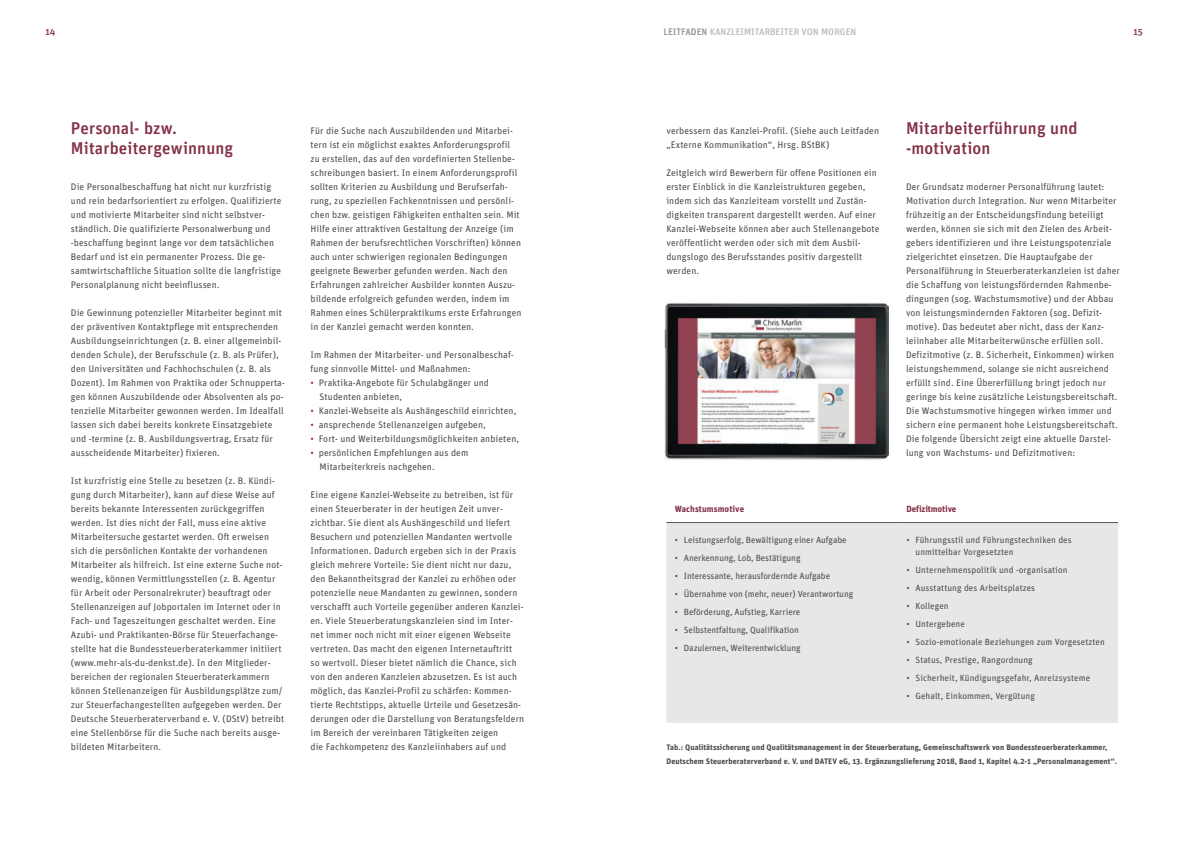
<style>
.page{position:relative;width:1191px;height:842px;background:#fff}
.page>*{position:absolute;margin:0;border:0;box-sizing:border-box;transform-origin:0 0}
.Headline_rot{font:500 17px/20.4px "Unit";letter-spacing:.01em;color:#843046}
.Fließtext_schwarz{font:9.5px/14px "Unit";letter-spacing:.01em;color:#4b4c4d}
.t1{font:500 9.5px "Unit";color:#bcbdc0}
.t2{font:500 9.5px "Unit";color:#843046}
.Fließtext_schwarz-2{font:9px "Unit";letter-spacing:.01em;color:#4b4c4d}
.Fließtext_schwarz-3{font:700 9px "Unit";color:#843046}
.Bildunterschrift{font:700 8px/14px "Unit";letter-spacing:.01em;color:#4b4c4d}
.s1{color:#939598}
.s2{color:#843046}
</style>
<div class="page">
<div style="left:666px;top:523px;width:452px;height:200px;background:#e6e7e9"></div>
<hr style="left:666px;top:522px;width:232px;height:1px;background:#57585a">
<hr style="left:898px;top:522px;width:220px;height:1px;background:#57585a">
<img style="left:664px;top:302px;width:225px;height:158px">
<p class="t2" style="left:45px;top:26px;width:12px">14</p>
<p class="t1" style="left:663px;top:26px;width:194px"><span class="s1">LEITFADEN</span> KANZLEIMITARBEITER VON MORGEN</p>
<p class="t2" style="left:1133px;top:26px;width:11px">15</p>
<p class="Headline_rot" style="left:71px;top:118px;width:164px">Personal- bzw.<br>Mitarbeitergewinnung</p>
<p class="Fließtext_schwarz" style="left:71px;top:180px;width:212px">Die Personalbeschaffung hat nicht nur kurzfristig und rein bedarfsorientiert zu erfolgen. Qualifizierte und motivierte Mitarbeiter sind nicht selbstver&shy;ständlich. Die qualifizierte Personalwerbung und -beschaffung beginnt lange vor dem tatsächlichen Bedarf und ist ein permanenter Prozess. Die ge&shy;samtwirtschaftliche Situation sollte die langfristige Personalplanung nicht beeinflussen.</p>
<p class="Fließtext_schwarz" style="left:71px;top:306px;width:216px">Die Gewinnung potenzieller Mitarbeiter beginnt mit der präventiven Kontaktpflege mit entsprechenden Ausbildungseinrichtungen (z. B. einer allgemeinbil&shy;denden Schule), der Berufsschule (z. B. als Prüfer), den Universitäten und Fachhochschulen (z. B. als Dozent). Im Rahmen von Praktika oder Schnupperta&shy;gen können Auszubildende oder Absolventen als po&shy;tenzielle Mitarbeiter gewonnen werden. Im Idealfall lassen sich dabei bereits konkrete Einsatzgebiete und -termine (z. B. Ausbildungsvertrag, Ersatz für ausscheidende Mitarbeiter) fixieren.</p>
<p class="Fließtext_schwarz" style="left:71px;top:474px;width:215px">Ist kurzfristig eine Stelle zu besetzen (z. B. Kündi&shy;gung durch Mitarbeiter), kann auf diese Weise auf bereits bekannte Interessenten zurückgegriffen werden. Ist dies nicht der Fall, muss eine aktive Mitarbeitersuche gestartet werden. Oft erweisen sich die persönlichen Kontakte der vorhandenen Mitarbeiter als hilfreich. Ist eine externe Suche not&shy;wendig, können Vermittlungsstellen (z. B. Agentur für Arbeit oder Personalrekruter) beauftragt oder Stellenanzeigen auf Jobportalen im Internet oder in Fach- und Tageszeitungen geschaltet werden. Eine Azubi- und Praktikanten-Börse für Steuerfachange&shy;stellte hat die Bundessteuerberaterkammer initiiert (www.mehr-als-du-denkst.de). In den Mitglieder&shy;bereichen der regionalen Steuerberaterkammern können Stellenanzeigen für Ausbildungsplätze zum/ zur Steuerfachangestellten aufgegeben werden. Der Deutsche Steuerberaterverband e. V. (DStV) betreibt eine Stellenbörse für die Suche nach bereits ausge&shy;bildeten Mitarbeitern.</p>
<p class="Fließtext_schwarz" style="left:310px;top:124px;width:212px">Für die Suche nach Auszubildenden und Mitarbei&shy;tern ist ein möglichst exaktes Anforderungsprofil zu erstellen, das auf den vordefinierten Stellenbe&shy;schreibungen basiert. In einem Anforderungsprofil sollten Kriterien zu Ausbildung und Berufserfah&shy;rung, zu speziellen Fachkenntnissen und persönli&shy;chen bzw. geistigen Fähigkeiten enthalten sein. Mit Hilfe einer attraktiven Gestaltung der Anzeige (im Rahmen der berufsrechtlichen Vorschriften) können auch unter schwierigen regionalen Bedingungen geeignete Bewerber gefunden werden. Nach den Erfahrungen zahlreicher Ausbilder konnten Auszu&shy;bildende erfolgreich gefunden werden, indem im Rahmen eines Schülerpraktikums erste Erfahrungen in der Kanzlei gemacht werden konnten.</p>
<p class="Fließtext_schwarz" style="left:310px;top:348px;width:205px">Im Rahmen der Mitarbeiter- und Personalbeschaf&shy;fung sinnvolle Mittel- und Maßnahmen:</p>
<p class="Fließtext_schwarz" style="left:310px;top:376px;width:180px"><span class="s2">•</span> Praktika-Angebote für Schulabgänger und</p>
<p class="Fließtext_schwarz" style="left:319px;top:390px;width:84px">Studenten anbieten,</p>
<p class="Fließtext_schwarz" style="left:310px;top:404px;width:207px"><span class="s2">•</span> Kanzlei-Webseite als Aushängeschild einrichten,</p>
<p class="Fließtext_schwarz" style="left:310px;top:418px;width:177px"><span class="s2">•</span> ansprechende Stellenanzeigen aufgeben,</p>
<p class="Fließtext_schwarz" style="left:310px;top:432px;width:210px"><span class="s2">•</span> Fort- und Weiterbildungsmöglichkeiten anbieten,</p>
<p class="Fließtext_schwarz" style="left:310px;top:446px;width:159px"><span class="s2">•</span> persönlichen Empfehlungen aus dem</p>
<p class="Fließtext_schwarz" style="left:319px;top:460px;width:117px">Mitarbeiterkreis nachgehen.</p>
<p class="Fließtext_schwarz" style="left:310px;top:488px;width:215px">Eine eigene Kanzlei-Webseite zu betreiben, ist für einen Steuerberater in der heutigen Zeit unver&shy;zichtbar. Sie dient als Aushängeschild und liefert Besuchern und potenziellen Mandanten wertvolle Informationen. Dadurch ergeben sich in der Praxis gleich mehrere Vorteile: Sie dient nicht nur dazu, den Bekanntheitsgrad der Kanzlei zu erhöhen oder potenzielle neue Mandanten zu gewinnen, sondern verschafft auch Vorteile gegenüber anderen Kanzlei&shy;en. Viele Steuerberatungskanzleien sind im Inter&shy;net immer noch nicht mit einer eigenen Webseite vertreten. Das macht den eigenen Internetauftritt<br>so wertvoll. Dieser bietet nämlich die Chance, sich von den anderen Kanzleien abzusetzen. Es ist auch möglich, das Kanzlei-Profil zu schärfen: Kommen&shy;tierte Rechtstipps, aktuelle Urteile und Gesetzesän&shy;derungen oder die Darstellung von Beratungsfeldern im Bereich der vereinbaren Tätigkeiten zeigen<br>die Fachkompetenz des Kanzleiinhabers auf und</p>
<p class="Fließtext_schwarz" style="left:666px;top:124px;width:214px">verbessern das Kanzlei-Profil. (Siehe auch Leitfaden „Externe Kommunikation“, Hrsg. BStBK)</p>
<p class="Fließtext_schwarz" style="left:666px;top:166px;width:215px">Zeitgleich wird Bewerbern für offene Positionen ein erster Einblick in die Kanzleistrukturen gegeben, indem sich das Kanzleiteam vorstellt und Zustän&shy;digkeiten transparent dargestellt werden. Auf einer Kanzlei-Webseite können aber auch Stellenangebote</p>
<p class="Fließtext_schwarz" style="left:666px;top:236px;width:197px">veröffentlicht werden oder sich mit dem Ausbil&shy;dungslogo des Berufsstandes positiv dargestellt werden.</p>
<p class="Headline_rot" style="left:906px;top:118px;width:173px">Mitarbeiterführung und -motivation</p>
<p class="Fließtext_schwarz" style="left:906px;top:180px;width:215px">Der Grundsatz moderner Personalführung lautet:<br>Motivation durch Integration. Nur wenn Mitarbeiter frühzeitig an der Entscheidungsfindung beteiligt werden, können sie sich mit den Zielen des Arbeit&shy;gebers identifizieren und ihre Leistungspotenziale zielgerichtet einsetzen. Die Hauptaufgabe der Personalführung in Steuerberaterkanzleien ist daher die Schaffung von leistungsfördernden Rahmenbe&shy;dingungen (sog. Wachstumsmotive) und der Abbau von leistungsmindernden Faktoren (sog. Defizit&shy;motive). Das bedeutet aber nicht, dass der Kanz&shy;leiinhaber alle Mitarbeiterwünsche erfüllen soll.<br>Defizitmotive (z. B. Sicherheit, Einkommen) wirken leistungshemmend, solange sie nicht ausreichend erfüllt sind. Eine Übererfüllung bringt jedoch nur geringe bis keine zusätzliche Leistungsbereitschaft.<br>Die Wachstumsmotive hingegen wirken immer und sichern eine permanent hohe Leistungsbereitschaft.<br>Die folgende Übersicht zeigt eine aktuelle Darstel&shy;lung von Wachstums- und Defizitmotiven:</p>
<p class="Fließtext_schwarz-3" style="left:675px;top:503px;width:71px">Wachstumsmotive</p>
<p class="Fließtext_schwarz-3" style="left:906px;top:503px;width:52px">Defizitmotive</p>
<p class="Fließtext_schwarz-2" style="left:675px;top:535px;width:173px">• Leistungserfolg, Bewältigung einer Aufgabe</p>
<p class="Fließtext_schwarz-2" style="left:675px;top:553px;width:127px">• Anerkennung, Lob, Bestätigung</p>
<p class="Fließtext_schwarz-2" style="left:675px;top:571px;width:157px">• Interessante, herausfordernde Aufgabe</p>
<p class="Fließtext_schwarz-2" style="left:675px;top:589px;width:180px">• Übernahme von (mehr, neuer) Verantwortung</p>
<p class="Fließtext_schwarz-2" style="left:675px;top:607px;width:127px">• Beförderung, Aufstieg, Karriere</p>
<p class="Fließtext_schwarz-2" style="left:675px;top:625px;width:126px">• Selbstentfaltung, Qualifikation</p>
<p class="Fließtext_schwarz-2" style="left:675px;top:643px;width:127px">• Dazulernen, Weiterentwicklung</p>
<p class="Fließtext_schwarz-2" style="left:906px;top:535px;width:167px">• Führungsstil und Führungstechniken des</p>
<p class="Fließtext_schwarz-2" style="left:915px;top:547px;width:99px">unmittelbar Vorgesetzten</p>
<p class="Fließtext_schwarz-2" style="left:906px;top:565px;width:163px">• Unternehmenspolitik und -organisation</p>
<p class="Fließtext_schwarz-2" style="left:906px;top:583px;width:130px">• Ausstattung des Arbeitsplatzes</p>
<p class="Fließtext_schwarz-2" style="left:906px;top:601px;width:44px">• Kollegen</p>
<p class="Fließtext_schwarz-2" style="left:906px;top:619px;width:60px">• Untergebene</p>
<p class="Fließtext_schwarz-2" style="left:906px;top:637px;width:200px">• Sozio-emotionale Beziehungen zum Vorgesetzten</p>
<p class="Fließtext_schwarz-2" style="left:906px;top:655px;width:128px">• Status, Prestige, Rangordnung</p>
<p class="Fließtext_schwarz-2" style="left:906px;top:673px;width:185px">• Sicherheit, Kündigungsgefahr, Anreizsysteme</p>
<p class="Fließtext_schwarz-2" style="left:906px;top:691px;width:130px">• Gehalt, Einkommen, Vergütung</p>
<p class="Bildunterschrift" style="left:666px;top:740px;width:452px">Tab.: Qualitätssicherung und Qualitätsmanagement in der Steuerberatung, Gemeinschaftswerk von Bundessteuerberaterkammer,<br>Deutschem Steuerberaterverband e. V. und DATEV eG, 13. Ergänzungslieferung 2018, Band 1, Kapitel 4.2-1 „Personalmanagement“.</p>
</div>
